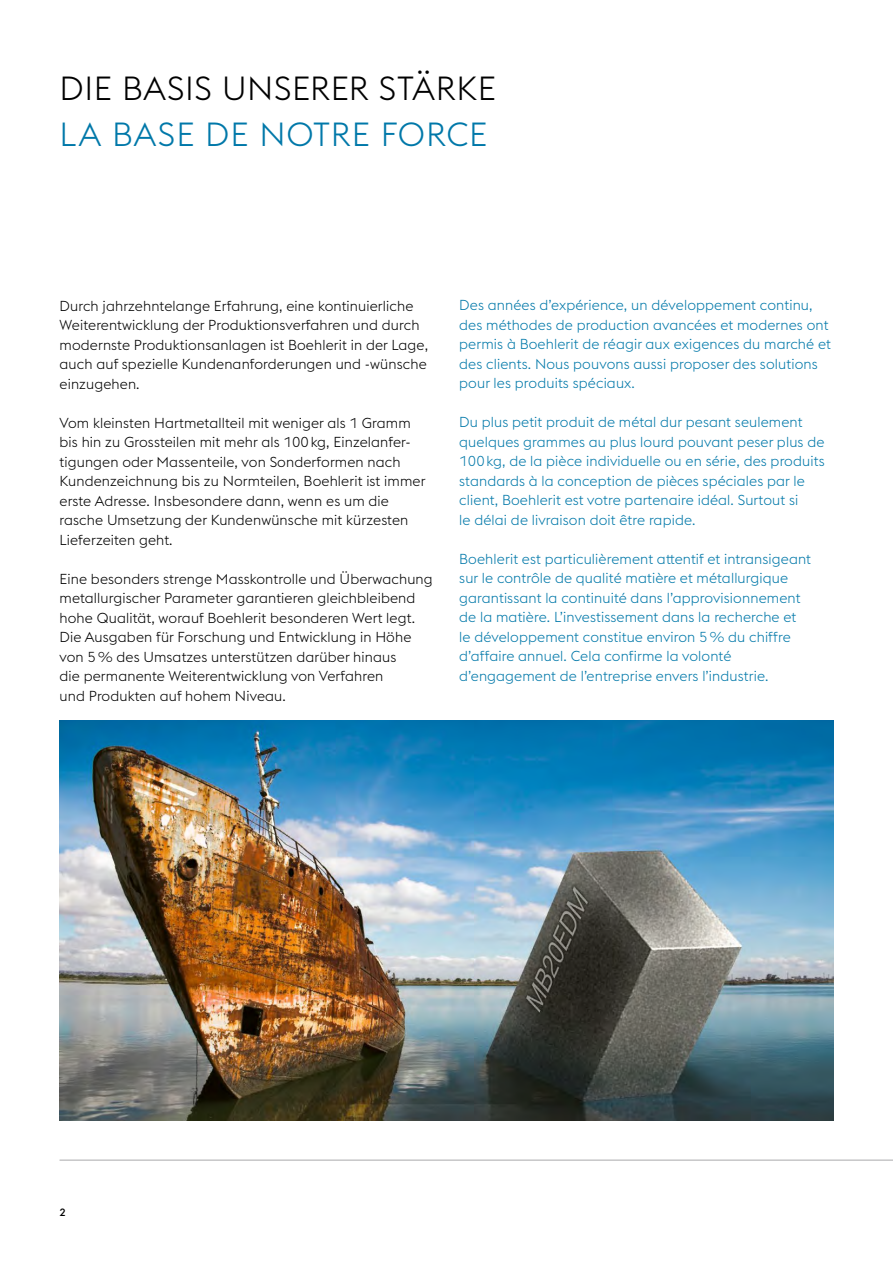
<style>
.page{position:relative;width:893px;height:1263px;background:#fff}
.page>*{position:absolute;margin:0;border:0;box-sizing:border-box;transform-origin:0 0}
.t1{font:300 33px "voestalpine";letter-spacing:.02em;color:#000}
.t2{font:300 33px "voestalpine";letter-spacing:.03em;color:#0078a9}
.t3{font:300 14.25px/19.5px "voestalpine";letter-spacing:.01em;color:#000}
.t4{font:300 14.25px/19.5px "voestalpine";letter-spacing:.01em;color:#0078a9}
.t5{font:500 10.5px "voestalpine";color:#000}
</style>
<div class="page">
<hr style="left:60px;top:1159px;width:833px;height:2px;background:#c6c6c7">
<img style="left:60px;top:720px;width:773px;height:400px">
<h1 class="t1" style="left:60px;top:69px;width:438px">DIE BASIS UNSERER STÄRKE</h1>
<h1 class="t2" style="left:60px;top:115px;width:429px">LA BASE DE NOTRE FORCE</h1>
<p class="t3" style="left:60px;top:296px;width:370px">Durch jahrzehntelange Erfahrung, eine kontinuierliche Weiterentwicklung der Produktionsverfahren und durch modernste Produktionsanlagen ist Boehlerit in der Lage, auch auf spezielle Kundenanforderungen und -wünsche einzugehen.</p>
<p class="t3" style="left:60px;top:413px;width:367px">Vom kleinsten Hartmetallteil mit weniger als 1 Gramm bis hin zu Grossteilen mit mehr als 100kg, Einzelanfer&shy;tigungen oder Massenteile, von Sonderformen nach Kundenzeichnung bis zu Normteilen, Boehlerit ist immer erste Adresse. Insbesondere dann, wenn es um die rasche Umsetzung der Kundenwünsche mit kürzesten Lieferzeiten geht.</p>
<p class="t3" style="left:60px;top:569px;width:375px">Eine besonders strenge Masskontrolle und Überwachung metallurgischer Parameter garantieren gleichbleibend hohe Qualität, worauf Boehlerit besonderen Wert legt.<br>Die Ausgaben für Forschung und Entwicklung in Höhe von 5% des Umsatzes unterstützen darüber hinaus<br>die permanente Weiterentwicklung von Verfahren<br>und Produkten auf hohem Niveau.</p>
<p class="t4" style="left:459px;top:296px;width:373px">Des années d’expérience, un développement continu, des méthodes de production avancées et modernes ont permis à Boehlerit de réagir aux exigences du marché et des clients. Nous pouvons aussi proposer des solutions pour les produits spéciaux.</p>
<p class="t4" style="left:459px;top:413px;width:367px">Du plus petit produit de métal dur pesant seulement quelques grammes au plus lourd pouvant peser plus de 100kg, de la pièce individuelle ou en série, des produits standards à la conception de pièces spéciales par le client, Boehlerit est votre partenaire idéal. Surtout si<br>le délai de livraison doit être rapide.</p>
<p class="t4" style="left:459px;top:549px;width:353px">Boehlerit est particulièrement attentif et intransigeant sur le contrôle de qualité matière et métallurgique garantissant la continuité dans l’approvisionnement de la matière. L’investissement dans la recherche et le développement constitue environ 5% du chiffre d’affaire annuel. Cela confirme la volonté d’engagement de l’entreprise envers l’industrie.</p>
<p class="t5" style="left:60px;top:1205px;width:8px">2</p>
</div>
